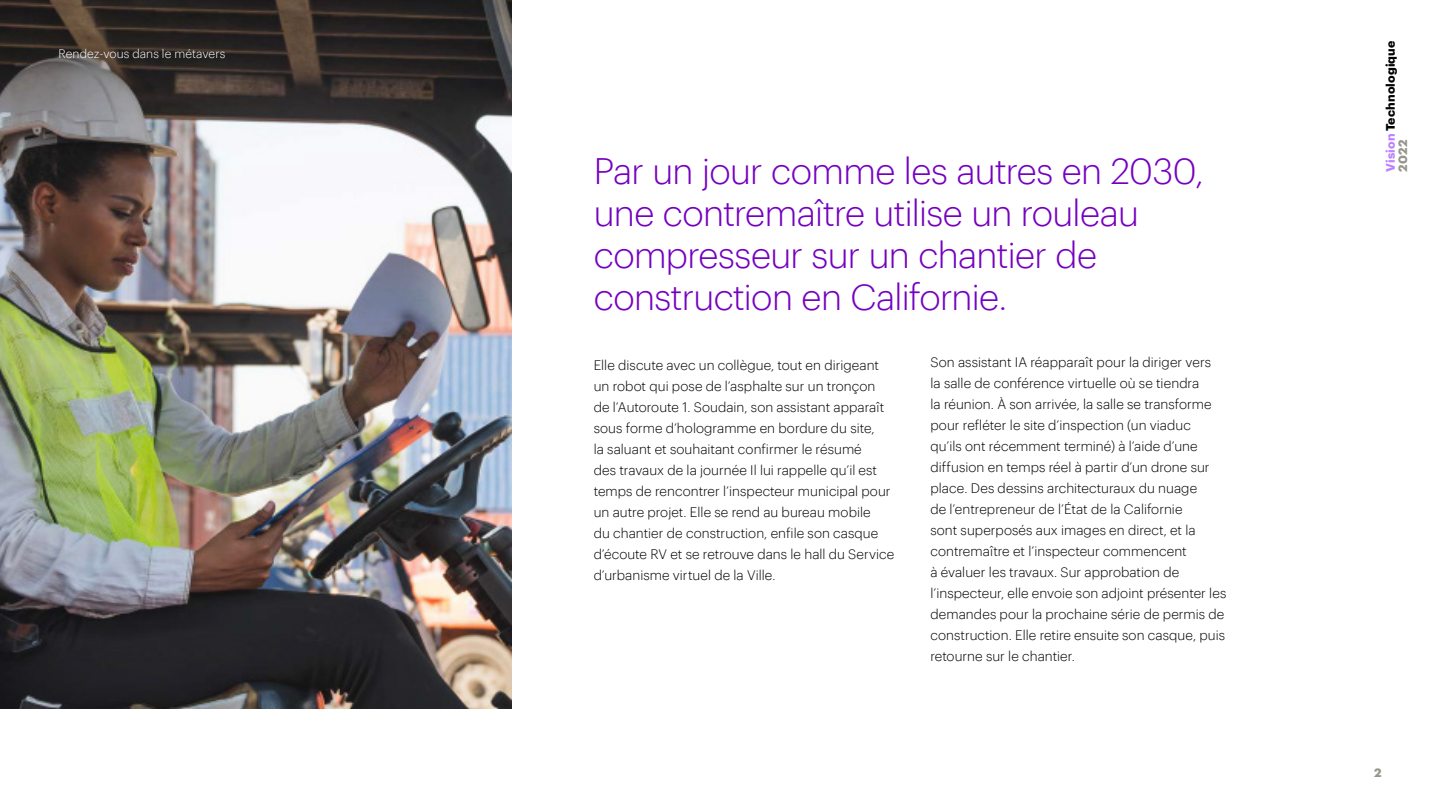
<style>
.page{position:relative;width:1440px;height:810px;background:#fff}
.page>*{position:absolute;margin:0;border:0;box-sizing:border-box;transform-origin:0 0}
.H6_Sectra_Book{font:300 36px/42px "Graphik";letter-spacing:-.02em;color:#7500c0}
.Body{font:300 13.5px/21px "Graphik";letter-spacing:.005em;color:#000}
.t1{font:300 12px "Graphik";letter-spacing:.005em;color:#fff}
.t2{font:700 12px "Graphik";letter-spacing:.01em;color:#000}
.t3{font:700 12px "Graphik";color:#96968c}
.s1{color:#be82ff}
</style>
<div class="page">
<img style="left:0;top:0;width:512px;height:709px">
<p class="t1" style="left:58px;top:45px;width:168px">Rendez-vous dans le métavers</p>
<p class="H6_Sectra_Book" style="left:594px;top:147px;width:612px">Par un jour comme les autres en 2030, une contremaître utilise un rouleau compresseur sur un chantier de construction en Californie.</p>
<p class="Body" style="left:594px;top:354px;width:302px">Elle discute avec un collègue, tout en dirigeant un robot qui pose de l’asphalte sur un tronçon de l’Autoroute 1. Soudain, son assistant apparaît sous forme d’hologramme en bordure du site,<br>la saluant et souhaitant confirmer le résumé<br>des travaux de la journée Il lui rappelle qu’il est temps de rencontrer l’inspecteur municipal pour un autre projet. Elle se rend au bureau mobile<br>du chantier de construction, enfile son casque d’écoute RV et se retrouve dans le hall du Service d’urbanisme virtuel de la Ville.</p>
<p class="Body" style="left:930px;top:351px;width:297px">Son assistant IA réapparaît pour la diriger vers<br>la salle de conférence virtuelle où se tiendra<br>la réunion. À son arrivée, la salle se transforme pour refléter le site d’inspection (un viaduc<br>qu’ils ont récemment terminé) à l’aide d’une diffusion en temps réel à partir d’un drone sur place. Des dessins architecturaux du nuage<br>de l’entrepreneur de l’État de la Californie<br>sont superposés aux images en direct, et la contremaître et l’inspecteur commencent<br>à évaluer les travaux. Sur approbation de l’inspecteur, elle envoie son adjoint présenter les demandes pour la prochaine série de permis de construction. Elle retire ensuite son casque, puis retourne sur le chantier.</p>
<p class="t2" style="left:1381px;top:172px;width:132px;rotate:-90deg"><span class="s1">Vision</span> Technologique</p>
<p class="t3" style="left:1393px;top:172px;width:33px;rotate:-90deg">2022</p>
<p class="t3" style="left:1374px;top:764px;width:9px">2</p>
</div>
